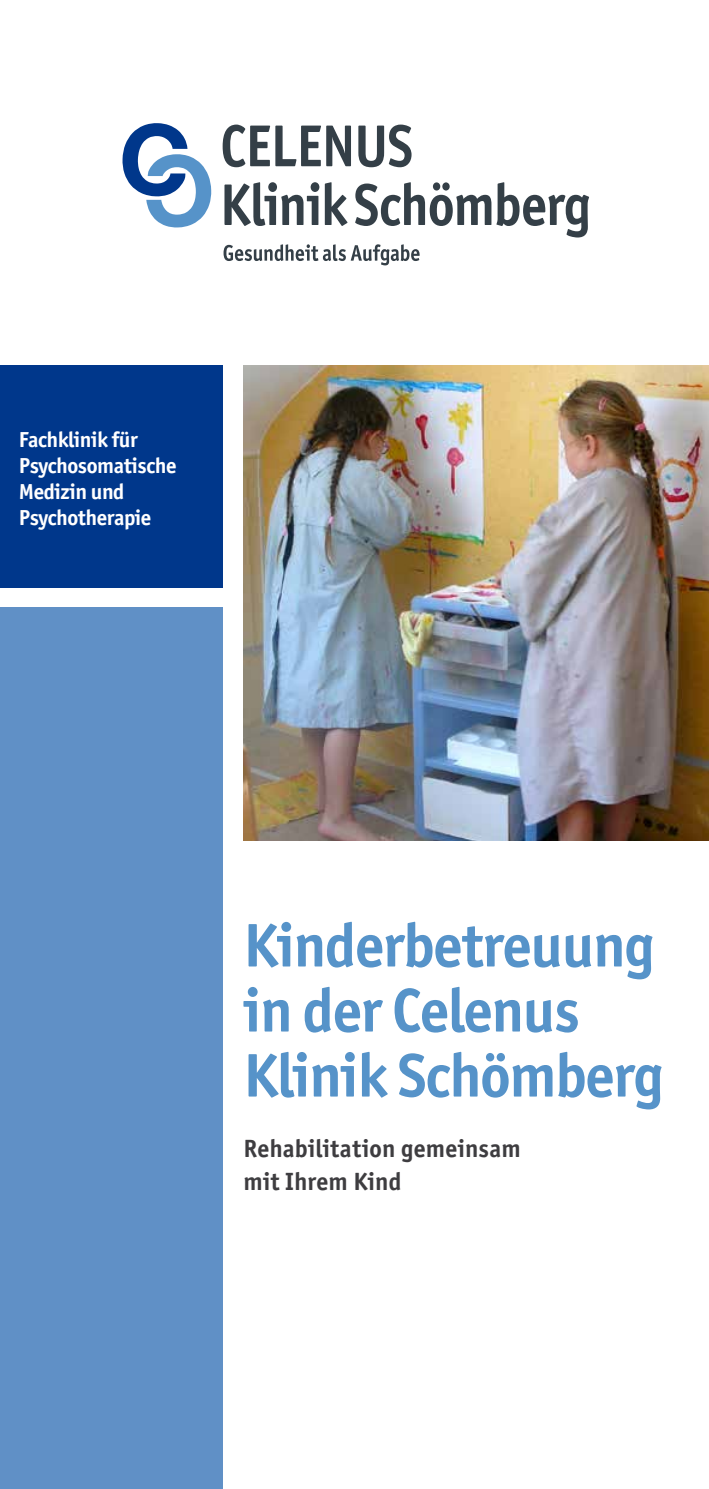
<style>
.page{position:relative;width:709px;height:1489px;background:#fff}
.page>*{position:absolute;margin:0;border:0;box-sizing:border-box;transform-origin:0 0}
.t1{font:700 61.75px/65px "Officina Sans ITC Pro";letter-spacing:-.02em;color:#5693c9}
.t2{font:700 25px/32.5px "Officina Sans ITC Pro";letter-spacing:.005em;color:#3e3d40}
.t3{font:700 21.75px/26px "Officina Sans ITC Pro";letter-spacing:-.02em;color:#fff}
</style>
<div class="page">
<img style="left:244px;top:366px;width:465px;height:474px">
<div style="left:0;top:365px;width:222px;height:223px;background:#00378b"></div>
<div style="left:0;top:607px;width:222px;height:881px;background:#6090c6"></div>
<svg style="left:223px;top:125px;width:128px;height:42px"></svg>
<svg style="left:358px;top:125px;width:53px;height:42px"></svg>
<svg style="left:122px;top:123px;width:89px;height:104px"></svg>
<svg style="left:224px;top:182px;width:95px;height:44px"></svg>
<svg style="left:325px;top:182px;width:22px;height:44px"></svg>
<svg style="left:355px;top:182px;width:234px;height:55px"></svg>
<svg style="left:223px;top:244px;width:196px;height:21px"></svg>
<p class="t3" style="left:19px;top:426px;width:159px">Fachklinik für<br>Psychosomatische<br>Medizin und<br>Psychotherapie</p>
<h1 class="t1" style="left:243px;top:912px;width:422px">Kinderbetreuung in der Celenus<br>Klinik Schömberg</h1>
<p class="t2" style="left:243px;top:1132px;width:279px">Rehabilitation gemeinsam mit Ihrem Kind</p>
</div>
